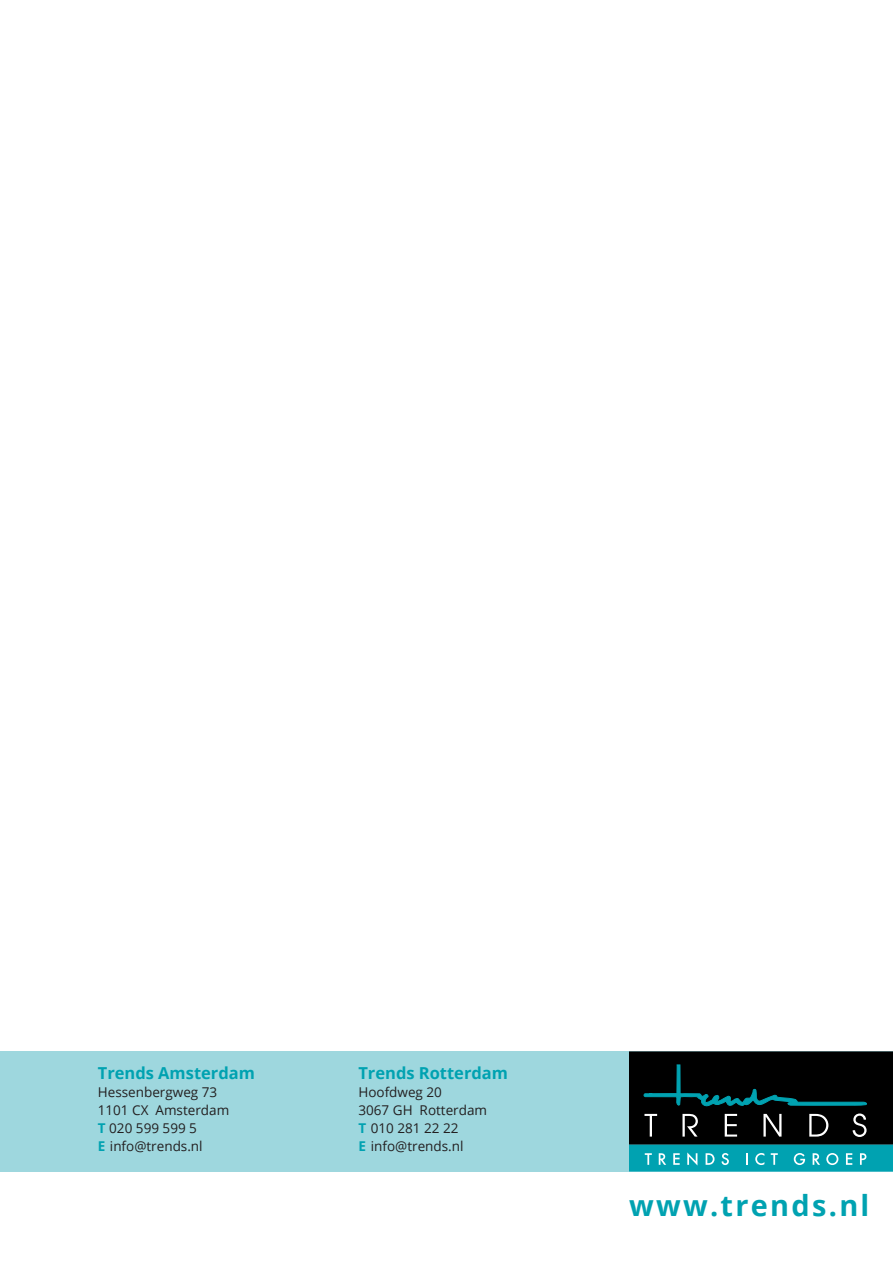
<style>
.page{position:relative;width:893px;height:1263px;background:#fff}
.page>*{position:absolute;margin:0;border:0;box-sizing:border-box;transform-origin:0 0}
.t1{font:700 28.95px "Open Sans";letter-spacing:.08em;color:#00a2b1}
.t2{font:700 16.5px "Open Sans";color:#00a2b1}
.t3{font:13.5px/18px "Open Sans";color:#231f20}
.s1{font-weight:700;color:#00a2b1}
</style>
<div class="page">
<div style="left:0;top:1051px;width:893px;height:120px;background:#9ed7de"></div>
<div style="left:629px;top:1144px;width:264px;height:27px;background:#00a2b1"></div>
<div style="left:629px;top:1051px;width:264px;height:93px;background:#000"></div>
<svg style="left:643px;top:1051px;width:224px;height:86px"></svg>
<svg style="left:645px;top:1153px;width:7px;height:12px"></svg>
<svg style="left:659px;top:1153px;width:7px;height:12px"></svg>
<svg style="left:673px;top:1153px;width:7px;height:12px"></svg>
<svg style="left:687px;top:1152px;width:10px;height:13px"></svg>
<svg style="left:706px;top:1153px;width:8px;height:12px"></svg>
<svg style="left:721px;top:1153px;width:8px;height:12px"></svg>
<svg style="left:746px;top:1153px;width:2px;height:12px"></svg>
<svg style="left:755px;top:1153px;width:9px;height:12px"></svg>
<svg style="left:771px;top:1153px;width:7px;height:12px"></svg>
<svg style="left:794px;top:1153px;width:11px;height:12px"></svg>
<svg style="left:813px;top:1153px;width:7px;height:12px"></svg>
<svg style="left:826px;top:1153px;width:12px;height:12px"></svg>
<svg style="left:846px;top:1153px;width:6px;height:12px"></svg>
<svg style="left:860px;top:1153px;width:6px;height:12px"></svg>
<p class="t2" style="left:98px;top:1061px;width:159px">Trends Amsterdam</p>
<p class="t3" style="left:98px;top:1082px;width:133px">Hessenbergweg 73<br>1101 CX Amsterdam<br><span class="s1">T</span> 020 599 599 5<br><span class="s1">E</span> info@trends.nl</p>
<p class="t2" style="left:358px;top:1061px;width:151px">Trends Rotterdam</p>
<p class="t3" style="left:358px;top:1082px;width:130px">Hoofdweg 20<br>3067 GH Rotterdam<br><span class="s1">T</span> 010 281 22 22<br><span class="s1">E</span> info@trends.nl</p>
<h1 class="t1" style="left:629px;top:1185px;width:242px">www.trends.nl</h1>
</div>
